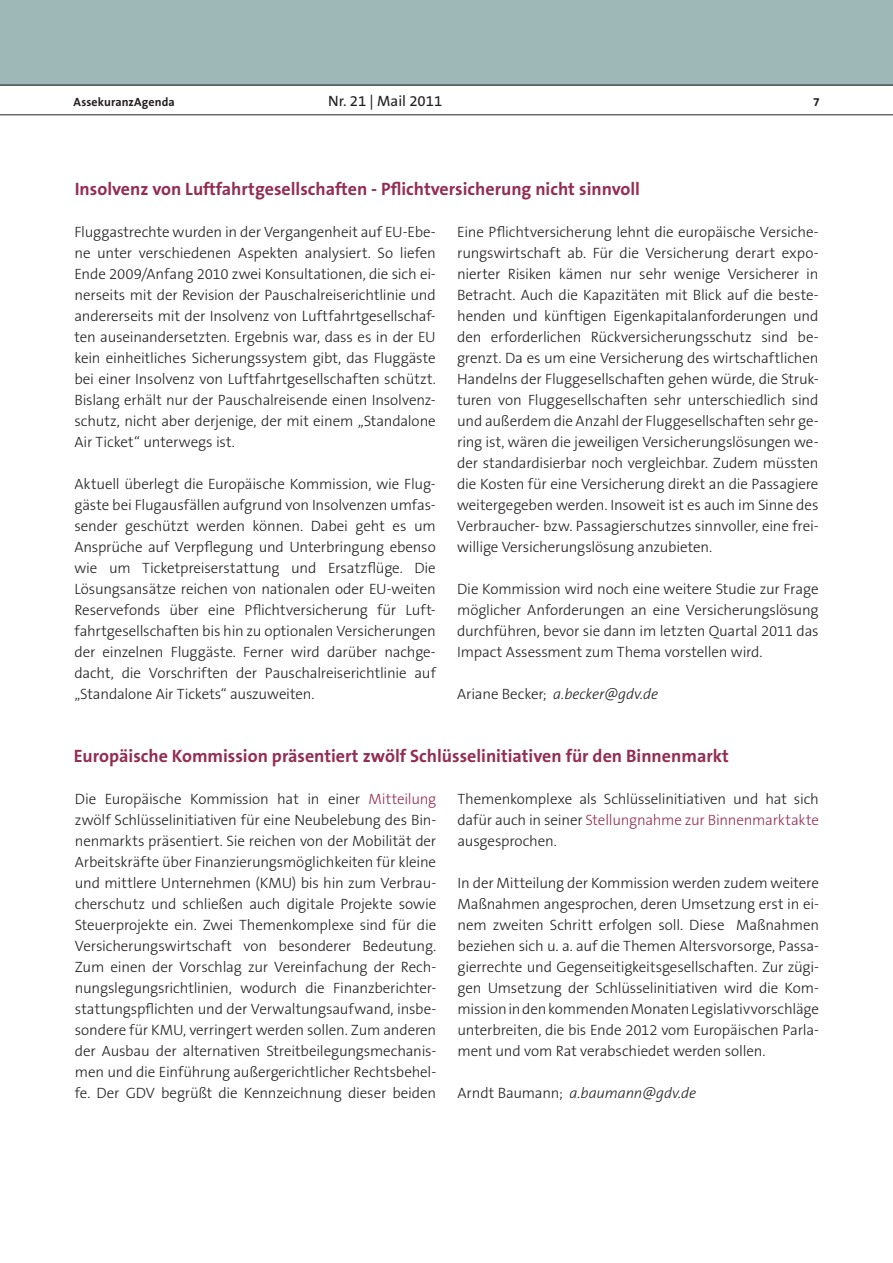
<style>
.page{position:relative;width:893px;height:1263px;background:#fff}
.page>*{position:absolute;margin:0;border:0;box-sizing:border-box;transform-origin:0 0}
.t1{font:700 18px "The Sans B7";color:#942d53}
.t2{font:300 15px/21px "The Sans B3";letter-spacing:-.015em;color:#231f20;text-align:justify}
.t3{font:italic 300 15px "The Sans B3";letter-spacing:-.005em;color:#231f20}
.t4{font:15px "The Sans B5 Plain";color:#231f20}
.t5{font:700 12px "The Sans B7";letter-spacing:.01em;color:#231f20}
.s1{font-style:normal}
.s2{color:#942d53}
</style>
<div class="page">
<div style="left:0;top:0;width:893px;height:85px;background:#9db8b7"></div>
<hr style="left:0;top:85px;width:893px;height:1px;background:#231f20">
<hr style="left:0;top:114px;width:893px;height:1px;background:#231f20">
<p class="t5" style="left:74px;top:95px;width:103px">AssekuranzAgenda</p>
<p class="t4" style="left:328px;top:93px;width:116px">Nr. 21 | Mail 2011</p>
<p class="t5" style="left:813px;top:95px;width:8px">7</p>
<p class="t1" style="left:75px;top:179px;width:567px">Insolvenz von Luftfahrtgesellschaften - Pflichtversicherung nicht sinnvoll</p>
<p class="t2" style="left:74px;top:222px;width:363px">Fluggastrechte wurden in der Vergangenheit auf EU-Ebe&shy;ne unter verschiedenen Aspekten analysiert. So liefen Ende 2009/Anfang 2010 zwei Konsultationen, die sich ei&shy;nerseits mit der Revision der Pauschalreiserichtlinie und andererseits mit der Insolvenz von Luftfahrtgesellschaf&shy;ten auseinandersetzten. Ergebnis war, dass es in der EU kein einheitliches Sicherungssystem gibt, das Fluggäste bei einer Insolvenz von Luftfahrtgesellschaften schützt.<br>Bislang erhält nur der Pauschalreisende einen Insolvenz&shy;schutz, nicht aber derjenige, der mit einem „Standalone Air Ticket“ unterwegs ist.</p>
<p class="t2" style="left:74px;top:474px;width:363px">Aktuell überlegt die Europäische Kommission, wie Flug&shy;gäste bei Flugausfällen aufgrund von Insolvenzen umfas&shy;sender geschützt werden können. Dabei geht es um Ansprüche auf Verpflegung und Unterbringung ebenso wie um Ticketpreiserstattung und Ersatzflüge. Die Lösungsansätze reichen von nationalen oder EU-weiten Reservefonds über eine Pflichtversicherung für Luft&shy;fahrtgesellschaften bis hin zu optionalen Versicherungen der einzelnen Fluggäste. Ferner wird darüber nachge&shy;dacht, die Vorschriften der Pauschalreiserichtlinie auf „Standalone Air Tickets“ auszuweiten.</p>
<p class="t2" style="left:457px;top:222px;width:363px">Eine Pflichtversicherung lehnt die europäische Versiche&shy;rungswirtschaft ab. Für die Versicherung derart expo&shy;nierter Risiken kämen nur sehr wenige Versicherer in Betracht. Auch die Kapazitäten mit Blick auf die beste&shy;henden und künftigen Eigenkapitalanforderungen und den erforderlichen Rückversicherungsschutz sind be&shy;grenzt. Da es um eine Versicherung des wirtschaftlichen Handelns der Fluggesellschaften gehen würde, die Struk&shy;turen von Fluggesellschaften sehr unterschiedlich sind und außerdem die Anzahl der Fluggesellschaften sehr ge&shy;ring ist, wären die jeweiligen Versicherungslösungen we&shy;der standardisierbar noch vergleichbar. Zudem müssten die Kosten für eine Versicherung direkt an die Passagiere weitergegeben werden. Insoweit ist es auch im Sinne des Verbraucher- bzw. Passagierschutzes sinnvoller, eine frei&shy;willige Versicherungslösung anzubieten.</p>
<p class="t2" style="left:457px;top:579px;width:363px">Die Kommission wird noch eine weitere Studie zur Frage möglicher Anforderungen an eine Versicherungslösung durchführen, bevor sie dann im letzten Quartal 2011 das Impact Assessment zum Thema vorstellen wird.</p>
<p class="t3" style="left:457px;top:686px;width:203px"><span class="s1">Ariane Becker;</span> a.becker@gdv.de</p>
<p class="t1" style="left:74px;top:747px;width:657px">Europäische Kommission präsentiert zwölf Schlüsselinitiativen für den Binnenmarkt</p>
<p class="t2" style="left:75px;top:789px;width:363px">Die Europäische Kommission hat in einer <span class="s2">Mitteilung </span>zwölf Schlüsselinitiativen für eine Neubelebung des Bin&shy;nenmarkts präsentiert. Sie reichen von der Mobilität der Arbeitskräfte über Finanzierungsmöglichkeiten für kleine und mittlere Unternehmen (KMU) bis hin zum Verbrau&shy;cherschutz und schließen auch digitale Projekte sowie Steuerprojekte ein. Zwei Themenkomplexe sind für die Versicherungswirtschaft von besonderer Bedeutung.<br>Zum einen der Vorschlag zur Vereinfachung der Rech&shy;nungslegungsrichtlinien, wodurch die Finanzberichter&shy;stattungspflichten und der Verwaltungsaufwand, insbe&shy;sondere für KMU, verringert werden sollen. Zum anderen der Ausbau der alternativen Streitbeilegungsmechanis&shy;men und die Einführung außergerichtlicher Rechtsbehel&shy;fe. Der GDV begrüßt die Kennzeichnung dieser beiden</p>
<p class="t2" style="left:458px;top:789px;width:363px">Themenkomplexe als Schlüsselinitiativen und hat sich dafür auch in seiner <span class="s2">Stellungnahme zur Binnenmarktakte </span>ausgesprochen.</p>
<p class="t2" style="left:458px;top:873px;width:363px">In der Mitteilung der Kommission werden zudem weitere Maßnahmen angesprochen, deren Umsetzung erst in ei&shy;nem zweiten Schritt erfolgen soll. Diese Maßnahmen beziehen sich u. a. auf die Themen Altersvorsorge, Passa&shy;gierrechte und Gegenseitigkeitsgesellschaften. Zur zügi&shy;gen Umsetzung der Schlüsselinitiativen wird die Kom&shy;mission in den kommenden Monaten Legislativvorschläge unterbreiten, die bis Ende 2012 vom Europäischen Parla&shy;ment und vom Rat verabschiedet werden sollen.</p>
<p class="t3" style="left:458px;top:1085px;width:240px"><span class="s1">Arndt Baumann;</span> a.baumann@gdv.de</p>
</div>
